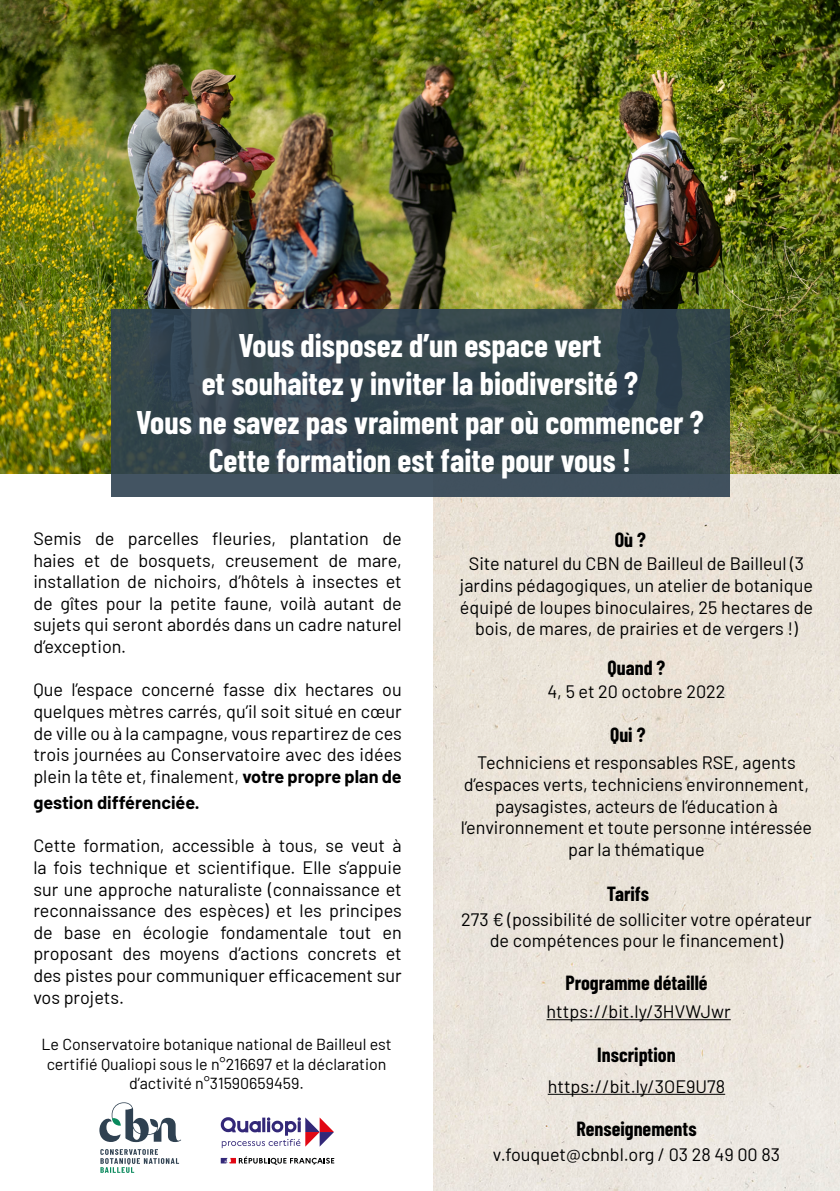
<style>
.page{position:relative;width:840px;height:1191px;background:#fff}
.page>*{position:absolute;margin:0;border:0;box-sizing:border-box;transform-origin:0 0}
.t1{font:700 32px "Barlow Condensed";color:#fff}
.t2{font:700 20px "Barlow Condensed";color:#000}
.t3{font:18px/21.6px "Barlow";color:#000;text-align:justify}
.t4{font:700 18px "Barlow";color:#000}
.t5{font:16px/19.2px "Barlow";color:#000;text-align:center}
.s1{font-weight:700}
</style>
<div class="page">
<img style="left:433px;top:473px;width:406px;height:718px">
<img style="left:0;top:0;width:839px;height:473px">
<div style="left:111px;top:309px;width:618px;height:187px;background:linear-gradient(to bottom,#33444b,#3b4b55)"></div>
<hr style="left:546px;top:1019px;width:184px;height:1px;background:#000">
<svg style="left:100px;top:1149px;width:79px;height:23px"></svg>
<svg style="left:99px;top:1102px;width:82px;height:40px"></svg>
<svg style="left:221px;top:1117px;width:113px;height:31px"></svg>
<svg style="left:221px;top:1156px;width:113px;height:8px"></svg>
<hr style="left:547px;top:1093px;width:177px;height:1px;background:#000">
<p class="t1" style="left:238px;top:322px;width:364px">Vous disposez d’un espace vert</p>
<p class="t1" style="left:202px;top:361px;width:437px">et souhaitez y inviter la biodiversité ?</p>
<p class="t1" style="left:136px;top:399px;width:568px">Vous ne savez pas vraiment par où commencer ?</p>
<p class="t1" style="left:209px;top:438px;width:423px">Cette formation est faite pour vous !</p>
<p class="t3" style="left:33px;top:526px;width:370px">Semis de parcelles fleuries, plantation de haies et de bosquets, creusement de mare, installation de nichoirs, d’hôtels à insectes et de gîtes pour la petite faune, voilà autant de sujets qui seront abordés dans un cadre naturel d’exception.</p>
<p class="t3" style="left:33px;top:677px;width:370px">Que l’espace concerné fasse dix hectares ou quelques mètres carrés, qu’il soit situé en cœur de ville ou à la campagne, vous repartirez de ces trois journées au Conservatoire avec des idées plein la tête et, finalement, <span class="s1">votre propre plan de</span></p>
<p class="t4" style="left:33px;top:789px;width:168px">gestion différenciée.</p>
<p class="t3" style="left:33px;top:833px;width:370px">Cette formation, accessible à tous, se veut à la fois technique et scientifique. Elle s’appuie sur une approche naturaliste (connaissance et reconnaissance des espèces) et les principes de base en écologie fondamentale tout en proposant des moyens d’actions concrets et des pistes pour communiquer efficacement sur vos projets.</p>
<p class="t5" style="left:42px;top:1033px;width:351px">Le Conservatoire botanique national de Bailleul est certifié Qualiopi sous le n°216697 et la déclaration d’activité n°31590659459.</p>
<p class="t2" style="left:614px;top:525px;width:33px">Où ?</p>
<p class="t3" style="left:459px;top:551px;width:354px;text-align:center">Site naturel du CBN de Bailleul de Bailleul (3 jardins pédagogiques, un atelier de botanique équipé de loupes binoculaires, 25 hectares de bois, de mares, de prairies et de vergers !)</p>
<p class="t2" style="left:607px;top:653px;width:59px">Quand ?</p>
<p class="t3" style="left:547px;top:679px;width:180px">4, 5 et 20 octobre 2022</p>
<p class="t2" style="left:609px;top:720px;width:37px">Qui ?</p>
<p class="t3" style="left:460px;top:750px;width:353px;text-align:center">Techniciens et responsables RSE, agents d’espaces verts, techniciens environnement, paysagistes, acteurs de l’éducation à l’environnement et toute personne intéressée par la thématique</p>
<p class="t2" style="left:606px;top:879px;width:44px">Tarifs</p>
<p class="t3" style="left:461px;top:907px;width:352px;text-align:center">273 € (possibilité de solliciter votre opérateur de compétences pour le financement)</p>
<p class="t2" style="left:565px;top:968px;width:144px">Programme détaillé</p>
<p class="t3" style="left:546px;top:999px;width:185px">https://bit.ly/3HVWJwr</p>
<p class="t2" style="left:597px;top:1040px;width:80px">Inscription</p>
<p class="t3" style="left:547px;top:1074px;width:179px">https://bit.ly/3OE9U78</p>
<p class="t2" style="left:576px;top:1114px;width:122px">Renseignements</p>
<p class="t3" style="left:492px;top:1142px;width:288px">v.fouquet@cbnbl.org / 03 28 49 00 83</p>
</div>
